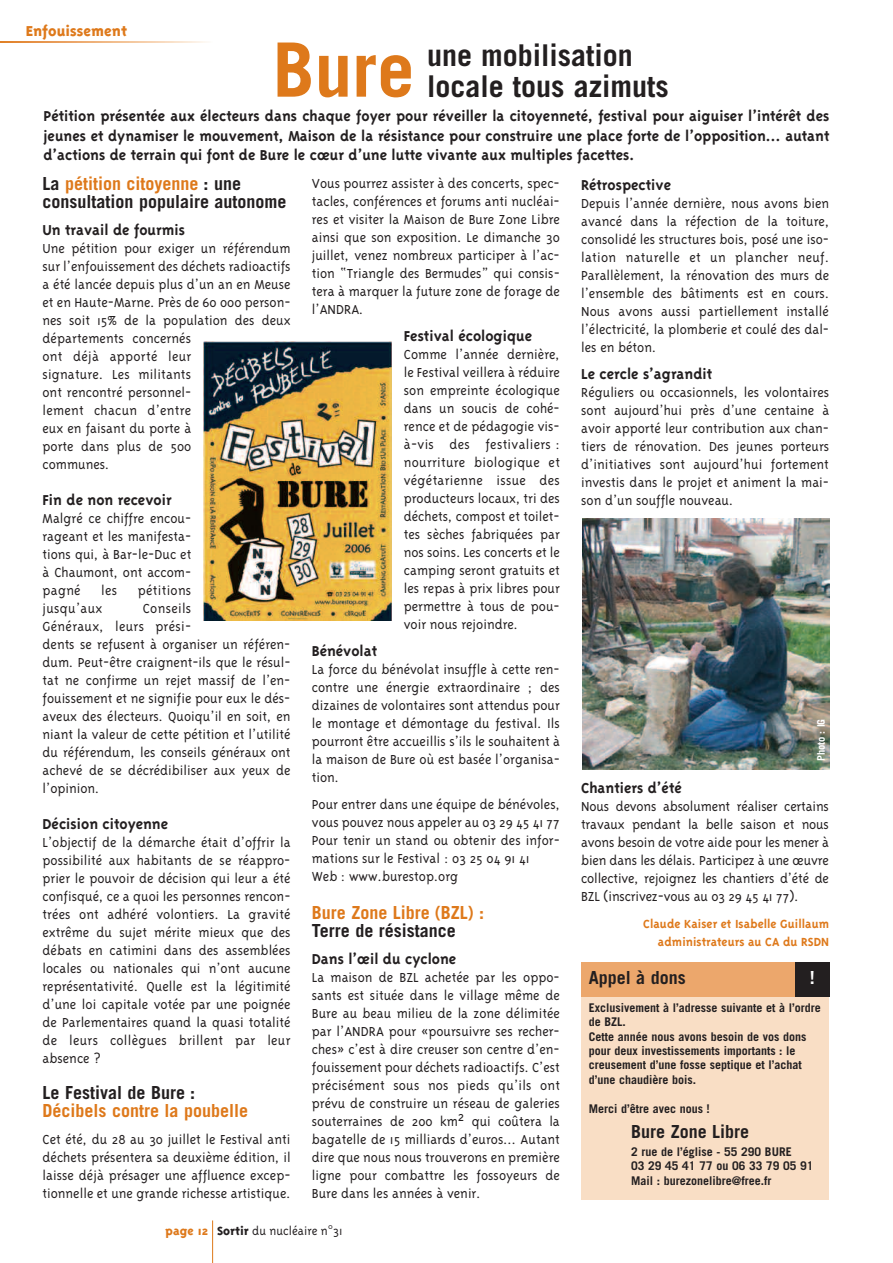
<style>
.page{position:relative;width:893px;height:1263px;background:#fff}
.page>*{position:absolute;margin:0;border:0;box-sizing:border-box;transform-origin:0 0}
.t1{font:700 75px "Trade Gothic";color:#de791b}
.t2{font:700 30px/31.5px "Trade Gothic";color:#231f20}
.t3{font:700 18px/18px "Trade Gothic";color:#231f20}
.t4{font:700 18px "Trade Gothic";color:#de791b}
.t5{font:700 18px "Trade Gothic";color:#fff}
.t6{font:700 16.5px/19.8px "Triplex";color:#231f20;text-align:justify}
.t7{font:800 16.5px "Triplex";color:#de791b}
.t8{font:300 15px/18px "Triplex";color:#231f20;text-align:justify}
.t9{font:300 15px "Triplex";letter-spacing:.02em;color:#231f20}
.t10{font:700 13.5px/18px "Triplex";color:#de791b;text-align:right}
.t11{font:300 13.5px "Triplex";color:#231f20}
.t12{font:700 12px/14.4px "Trade Gothic";color:#231f20}
.t13{font:700 10.5px "Trade Gothic";color:#fff}
.s1{color:#de791b}
.s2{font-weight:800;color:#de791b}
.s3{font-weight:800}
.s4{font-family:"Trade Gothic";font-weight:400}
</style>
<div class="page">
<hr style="left:212px;top:1220px;width:1px;height:43px;background:#de791b">
<svg style="left:0;top:41px;width:206px;height:2px"></svg>
<div style="left:581px;top:996px;width:248px;height:204px;background:#f9dec5"></div>
<div style="left:581px;top:962px;width:248px;height:34px;background:#eca76c"></div>
<div style="left:795px;top:962px;width:34px;height:34px;background:#231f20"></div>
<img style="left:204px;top:341px;width:187px;height:280px">
<img style="left:583px;top:519px;width:246px;height:251px">
<p class="t7" style="left:26px;top:21px;width:103px">Enfouissement</p>
<h1 class="t1" style="left:273px;top:43px;width:143px">Bure</h1>
<p class="t6" style="left:43px;top:105px;width:787px">Pétition présentée aux électeurs dans chaque foyer pour réveiller la citoyenneté, festival pour aiguiser l’intérêt des jeunes et dynamiser le mouvement, Maison de la résistance pour construire une place forte de l’opposition… autant d’actions de terrain qui font de Bure le cœur d’une lutte vivante aux multiples facettes.</p>
<h2 class="t2" style="left:427px;top:42px;width:243px">une mobilisation locale tous azimuts</h2>
<p class="t3" style="left:43px;top:176px;width:246px">La <span class="s1">pétition citoyenne</span> : une consultation populaire autonome</p>
<p class="t6" style="left:43px;top:219px;width:144px">Un travail de fourmis</p>
<p class="t8" style="left:43px;top:239px;width:250px;text-align:left">Une pétition pour exiger un référendum sur l’enfouissement des déchets radioactifs a été lancée depuis plus d’un an en Meuse et en Haute-Marne. Près de 60 000 person&shy;nes soit 15% de la population des deux départements concernés<br>ont déjà apporté leur<br>signature. Les militants<br>ont rencontré personnel-<br>lement chacun d’entre<br>eux en faisant du porte à<br>porte dans plus de 500<br>communes.</p>
<p class="t6" style="left:43px;top:489px;width:131px">Fin de non recevoir</p>
<p class="t8" style="left:43px;top:509px;width:150px">Malgré ce chiffre encou&shy;rageant et les manifesta&shy;tions qui, à Bar-le-Duc et à Chaumont, ont accom&shy;pagné</p>
<p class="t8" style="left:101px;top:581px;width:18px">les</p>
<p class="t9" style="left:138px;top:581px;width:55px">pétitions</p>
<p class="t9" style="left:43px;top:599px;width:61px">jusqu’aux</p>
<p class="t8" style="left:43px;top:599px;width:250px;text-align:left;text-indent:100px">Conseils<br>Généraux, leurs prési-<br>dents se refusent à organiser un référen&shy;dum. Peut-être craignent-ils que le résul&shy;tat ne confirme un rejet massif de l’en&shy;fouissement et ne signifie pour eux le dés&shy;aveux des électeurs. Quoiqu’il en soit, en niant la valeur de cette pétition et l’utilité du référendum, les conseils généraux ont achevé de se décrédibiliser aux yeux de l’opinion.</p>
<p class="t6" style="left:43px;top:813px;width:127px">Décision citoyenne</p>
<p class="t8" style="left:43px;top:833px;width:250px">L’objectif de la démarche était d’offrir la possibilité aux habitants de se réappro&shy;prier le pouvoir de décision qui leur a été confisqué, ce a quoi les personnes rencon&shy;trées ont adhéré volontiers. La gravité extrême du sujet mérite mieux que des débats en catimini dans des assemblées locales ou nationales qui n’ont aucune représentativité. Quelle est la légitimité d’une loi capitale votée par une poignée de Parlementaires quand la quasi totalité de leurs collègues brillent par leur absence ?</p>
<p class="t3" style="left:43px;top:1085px;width:154px">Le Festival de Bure :</p>
<p class="t4" style="left:43px;top:1104px;width:207px">Décibels contre la poubelle</p>
<p class="t8" style="left:43px;top:1130px;width:250px">Cet été, du 28 au 30 juillet le Festival anti déchets présentera sa deuxième édition, il laisse déjà présager une affluence excep&shy;tionnelle et une grande richesse artistique.</p>
<p class="t8" style="left:312px;top:174px;width:250px">Vous pourrez assister à des concerts, spec&shy;tacles, conférences et forums anti nucléai&shy;res et visiter la Maison de Bure Zone Libre ainsi que son exposition. Le dimanche 30 juillet, venez nombreux participer à l’ac&shy;tion “Triangle des Bermudes” qui consis&shy;tera à marquer la future zone de forage de l’ANDRA.</p>
<p class="t6" style="left:404px;top:326px;width:130px">Festival écologique</p>
<p class="t8" style="left:404px;top:345px;width:158px">Comme l’année dernière, le Festival veillera à réduire son empreinte écologique dans un soucis de cohé&shy;rence et de pédagogie vis&shy;à-vis des festivaliers : nourriture biologique et végétarienne issue des producteurs locaux, tri des déchets, compost et toilet&shy;tes sèches fabriquées par nos soins. Les concerts et le camping seront gratuits et les repas à prix libres pour permettre à tous de pou&shy;voir nous rejoindre.</p>
<p class="t6" style="left:312px;top:641px;width:67px">Bénévolat</p>
<p class="t8" style="left:312px;top:660px;width:250px">La force du bénévolat insuffle à cette ren&shy;contre une énergie extraordinaire ; des dizaines de volontaires sont attendus pour le montage et démontage du festival. Ils pourront être accueillis s’ils le souhaitent à la maison de Bure où est basée l’organisa&shy;tion.</p>
<p class="t8" style="left:312px;top:795px;width:250px;text-align:left">Pour entrer dans une équipe de bénévoles, vous pouvez nous appeler au 03 29 45 41 77<br>Pour tenir un stand ou obtenir des infor&shy;mations sur le Festival : 03 25 04 91 41<br>Web : www.burestop.org</p>
<p class="t4" style="left:312px;top:906px;width:174px">Bure Zone Libre (BZL) :</p>
<p class="t3" style="left:312px;top:923px;width:146px">Terre de résistance</p>
<p class="t6" style="left:312px;top:948px;width:146px">Dans l’œil du cyclone</p>
<p class="t8" style="left:312px;top:968px;width:250px">La maison de BZL achetée par les oppo&shy;sants est située dans le village même de Bure au beau milieu de la zone délimitée par l’ANDRA pour «poursuivre ses recher&shy;ches» c’est à dire creuser son centre d’en&shy;fouissement pour déchets radioactifs. C’est précisément sous nos pieds qu’ils ont prévu de construire un réseau de galeries souterraines de 200 km2 qui coûtera la bagatelle de 15 milliards d’euros… Autant dire que nous nous trouverons en première ligne pour combattre les fossoyeurs de Bure dans les années à venir.</p>
<p class="t11" style="left:165px;top:1223px;width:179px"><span class="s2">page 12</span> <span class="s3">Sortir</span> du nucléaire n<span class="s4">°</span>31</p>
<p class="t6" style="left:581px;top:174px;width:91px">Rétrospective</p>
<p class="t8" style="left:581px;top:194px;width:250px">Depuis l’année dernière, nous avons bien avancé dans la réfection de la toiture, consolidé les structures bois, posé une iso&shy;lation naturelle et un plancher neuf.<br>Parallèlement, la rénovation des murs de l’ensemble des bâtiments est en cours.<br>Nous avons aussi partiellement installé l’électricité, la plomberie et coulé des dal&shy;les en béton.</p>
<p class="t6" style="left:581px;top:363px;width:133px">Le cercle s’agrandit</p>
<p class="t8" style="left:581px;top:383px;width:250px">Réguliers ou occasionnels, les volontaires sont aujourd’hui près d’une centaine à avoir apporté leur contribution aux chan&shy;tiers de rénovation. Des jeunes porteurs d’initiatives sont aujourd’hui fortement investis dans le projet et animent la mai&shy;son d’un souffle nouveau.</p>
<p class="t13" style="left:817px;top:761px;width:44px;rotate:-90deg">Photo : IG</p>
<p class="t6" style="left:581px;top:777px;width:102px">Chantiers d’été</p>
<p class="t8" style="left:581px;top:797px;width:249px">Nous devons absolument réaliser certains travaux pendant la belle saison et nous avons besoin de votre aide pour les mener à bien dans les délais. Participez à une œuvre collective, rejoignez les chantiers d’été de BZL (inscrivez-vous au 03 29 45 41 77).</p>
<p class="t10" style="left:643px;top:914px;width:187px">Claude Kaiser et Isabelle Guillaum administrateurs au CA du RSDN</p>
<p class="t3" style="left:589px;top:970px;width:99px">Appel à dons</p>
<p class="t5" style="left:810px;top:971px;width:7px">!</p>
<p class="t12" style="left:589px;top:1001px;width:233px">Exclusivement à l’adresse suivante et à l’ordre de BZL.<br>Cette année nous avons besoin de vos dons pour deux investissements importants : le creusement d’une fosse septique et l’achat d’une chaudière bois.</p>
<p class="t12" style="left:589px;top:1102px;width:123px">Merci d’être avec nous !</p>
<p class="t3" style="left:631px;top:1125px;width:120px">Bure Zone Libre</p>
<p class="t12" style="left:631px;top:1145px;width:184px">2 rue de l’église - 55 290 BURE<br>03 29 45 41 77 ou 06 33 79 05 91<br>Mail : burezonelibre@free.fr</p>
</div>
